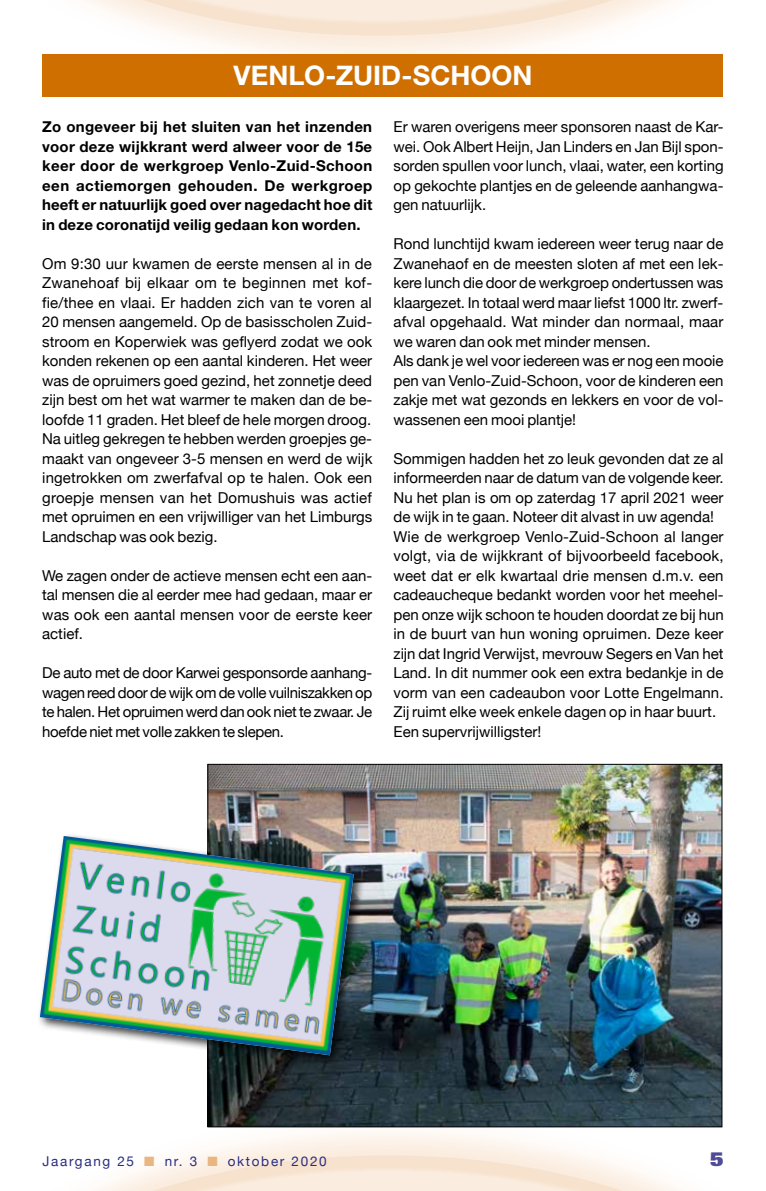
<style>
.page{position:relative;width:766px;height:1191px;background:#fff}
.page>*{position:absolute;margin:0;border:0;box-sizing:border-box;transform-origin:0 0}
.t1{font:700 27px "Helvetica Neue";color:#fff}
.t2{font:800 21px "Imago";color:#4f4b96}
.t3{font:15px/19.5px "Helvetica Neue";color:#000;text-align:justify}
.t4{font:700 15px/19.5px "Helvetica Neue";letter-spacing:.01em;color:#000;text-align:justify}
.t5{font:13.5px "Helvetica Neue";letter-spacing:.125em;color:#2a2d82}
.s1{color:#e9b682}
</style>
<div class="page">
<img style="left:42px;top:0;width:628px;height:82px">
<img style="left:209px;top:766px;width:511px;height:359px">
<div style="left:43px;top:54px;width:680px;height:43px;background:#cf6f00"></div>
<div style="left:36px;top:832px;width:329px;height:235px;background:#000;opacity:.75"></div>
<img style="left:40px;top:836px;width:313px;height:219px">
<h1 class="t1" style="left:233px;top:59px;width:300px">VENLO-ZUID-SCHOON</h1>
<p class="t4" style="left:42px;top:117px;width:331px">Zo ongeveer bij het sluiten van het inzenden voor deze wijkkrant werd alweer voor de 15e keer door de werkgroep Venlo-Zuid-Schoon een actiemorgen gehouden. De werkgroep heeft er natuurlijk goed over nagedacht hoe dit in deze coronatijd veilig gedaan kon worden.</p>
<p class="t3" style="left:42px;top:254px;width:332px">Om 9:30 uur kwamen de eerste mensen al in de Zwanehoaf bij elkaar om te beginnen met kof&shy;fie/thee en vlaai. Er hadden zich van te voren al 20 mensen aangemeld. Op de basisscholen Zuid&shy;stroom en Koperwiek was geflyerd zodat we ook konden rekenen op een aantal kinderen. Het weer was de opruimers goed gezind, het zonnetje deed zijn best om het wat warmer te maken dan de be&shy;loofde 11 graden. Het bleef de hele morgen droog.<br>Na uitleg gekregen te hebben werden groepjes ge&shy;maakt van ongeveer 3-5 mensen en werd de wijk ingetrokken om zwerfafval op te halen. Ook een groepje mensen van het Domushuis was actief met opruimen en een vrijwilliger van het Limburgs Landschap was ook bezig.</p>
<p class="t3" style="left:42px;top:566px;width:331px">We zagen onder de actieve mensen echt een aan&shy;tal mensen die al eerder mee had gedaan, maar er was ook een aantal mensen voor de eerste keer actief.</p>
<p class="t3" style="left:42px;top:664px;width:331px">De auto met de door Karwei gesponsorde aanhang&shy;wagen reed door de wijk om de volle vuilniszakken op te halen. Het opruimen werd dan ook niet te zwaar. Je hoefde niet met volle zakken te slepen.</p>
<p class="t3" style="left:393px;top:118px;width:331px">Er waren overigens meer sponsoren naast de Kar&shy;wei. Ook Albert Heijn, Jan Linders en Jan Bijl spon&shy;sorden spullen voor lunch, vlaai, water, een korting op gekochte plantjes en de geleende aanhangwa&shy;gen natuurlijk.</p>
<p class="t3" style="left:393px;top:235px;width:331px;text-align:left">Rond lunchtijd kwam iedereen weer terug naar de Zwanehaof en de meesten sloten af met een lek&shy;kere lunch die door de werkgroep ondertussen was klaargezet. In totaal werd maar liefst 1000 ltr. zwerf&shy;afval opgehaald. Wat minder dan normaal, maar we waren dan ook met minder mensen.<br>Als dank je wel voor iedereen was er nog een mooie pen van Venlo-Zuid-Schoon, voor de kinderen een zakje met wat gezonds en lekkers en voor de vol&shy;wassenen een mooi plantje!</p>
<p class="t3" style="left:393px;top:449px;width:331px;text-align:left">Sommigen hadden het zo leuk gevonden dat ze al informeerden naar de datum van de volgende keer.<br>Nu het plan is om op zaterdag 17 april 2021 weer de wijk in te gaan. Noteer dit alvast in uw agenda!<br>Wie de werkgroep Venlo-Zuid-Schoon al langer volgt, via de wijkkrant of bijvoorbeeld facebook, weet dat er elk kwartaal drie mensen d.m.v. een cadeaucheque bedankt worden voor het meehel&shy;pen onze wijk schoon te houden doordat ze bij hun in de buurt van hun woning opruimen. Deze keer zijn dat Ingrid Verwijst, mevrouw Segers en Van het Land. In dit nummer ook een extra bedankje in de vorm van een cadeaubon voor Lotte Engelmann.<br>Zij ruimt elke week enkele dagen op in haar buurt.<br>Een supervrijwilligster!</p>
<p class="t5" style="left:43px;top:1151px;width:285px">Jaargang 25 <span class="s1">■</span> nr. 3 <span class="s1">■</span> oktober 2020</p>
<h2 class="t2" style="left:709px;top:1146px;width:15px">5</h2>
</div>
